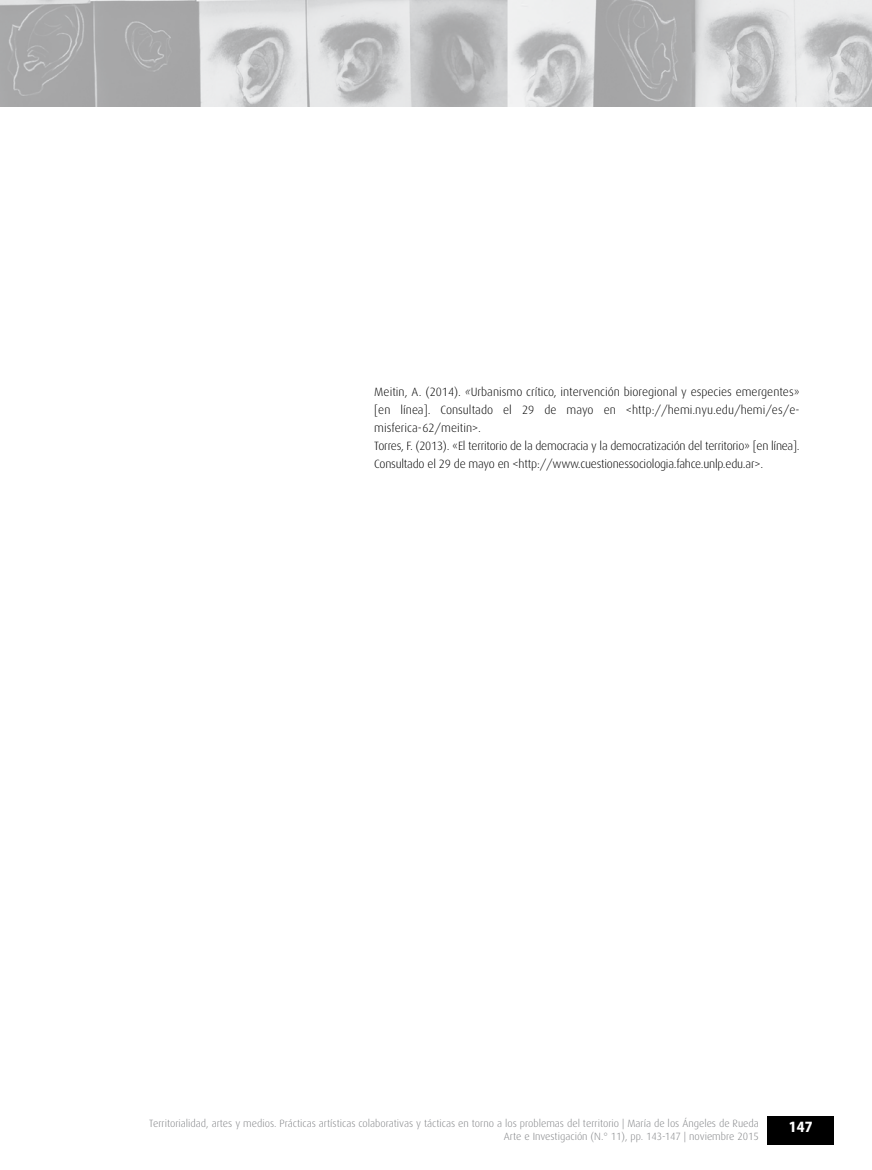
<style>
.page{position:relative;width:872px;height:1170px;background:#fff}
.page>*{position:absolute;margin:0;border:0;box-sizing:border-box;transform-origin:0 0}
.t1{font:800 13.5px "Koz Go Pro";color:#fff}
.t2{font:300 12px/18px "Dax";letter-spacing:-.02em;color:#000}
.t3{font:300 10.5px/13.5px "Dax";color:#808285;text-align:right}
.s1{font-style:italic}
</style>
<div class="page">
<div style="left:767px;top:1116px;width:67px;height:28px;background:#000"></div>
<img style="left:0;top:0;width:872px;height:107px">
<p class="t2" style="left:374px;top:383px;width:427px">Meitin, A. (2014). <span class="s1">«</span>Urbanismo crítico, intervención bioregional y especies emergentes» [en línea]. Consultado el 29 de mayo en &lt;http://hemi.nyu.edu/hemi/es/e&shy;misferica-62/meitin&gt;.<br>Torres, F. (2013). «El territorio de la democracia y la democratización del territorio» [en línea].<br>Consultado el 29 de mayo en &lt;http://www.cuestionessociologia.fahce.unlp.edu.ar&gt;.</p>
<p class="t3" style="left:149px;top:1116px;width:611px">Territorialidad, artes y medios. Prácticas artísticas colaborativas y tácticas en torno a los problemas del territorio | María de los Ángeles de Rueda<br>Arte e Investigación (N.° 11), pp. 143-147 | noviembre 2015</p>
<p class="t1" style="left:789px;top:1118px;width:25px">147</p>
</div>
